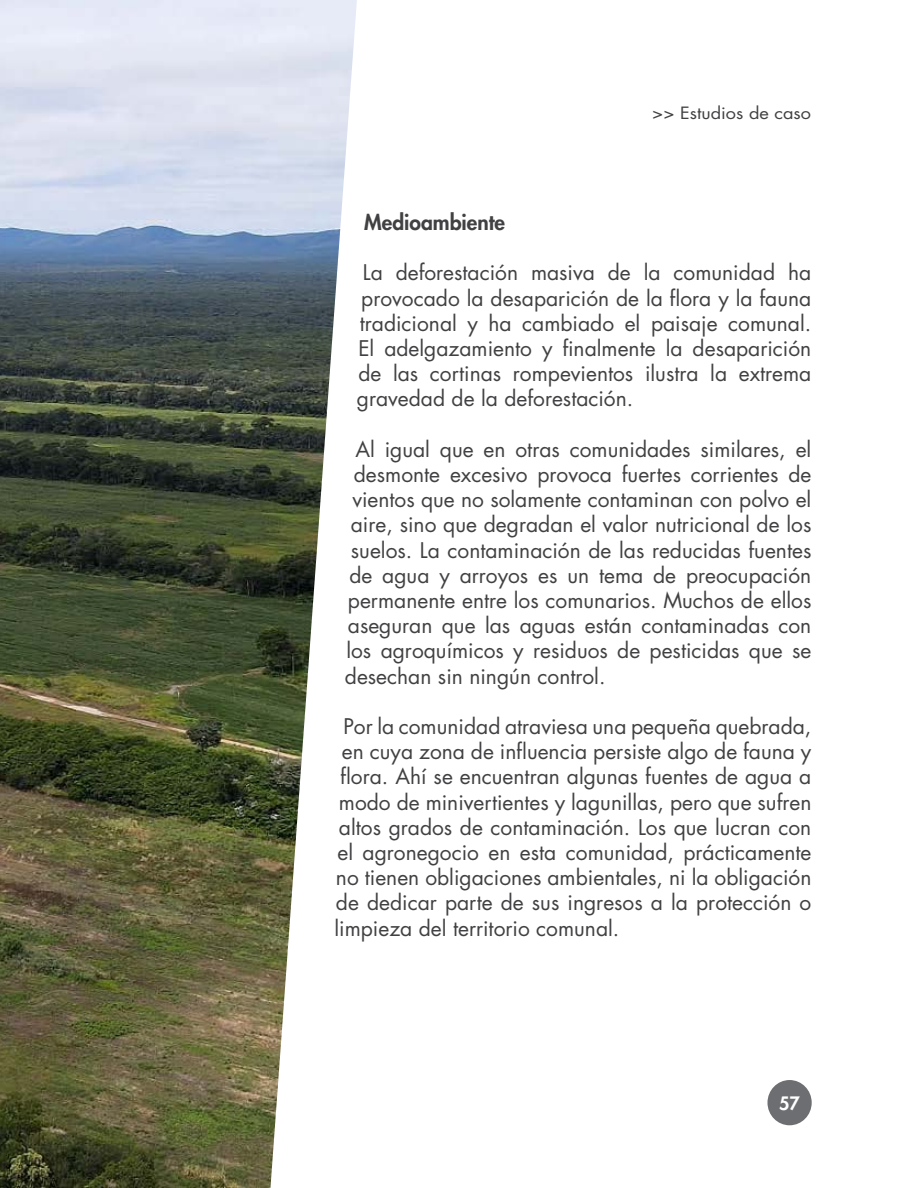
<style>
.page{position:relative;width:918px;height:1188px;background:#fff}
.page>*{position:absolute;margin:0;border:0;box-sizing:border-box;transform-origin:0 0}
.t1{font:21px/25.2px "Futura Std";color:#414042;text-align:justify}
.t2{font:800 21px "Futura Std";color:#414042}
.t3{font:800 18px "Futura Std";color:#fff}
.t4{font:16.5px "Futura Std";color:#414042;scale:1.1 1}
</style>
<div class="page">
<div style="left:767px;top:1080px;width:45px;height:45px;background:#6d6e71;border-radius:50%"></div>
<img style="left:0;top:0;width:357px;height:1188px">
<p class="t4" style="left:652px;top:102px;width:146px">&gt;&gt; Estudios de caso</p>
<p class="t2" style="left:364px;top:209px;width:142px">Medioambiente</p>
<p class="t1" style="left:357px;top:260px;width:456px">La deforestación masiva de la comunidad ha provocado la desaparición de la flora y la fauna tradicional y ha cambiado el paisaje comunal.<br>El adelgazamiento y finalmente la desaparición de las cortinas rompevientos ilustra la extrema gravedad de la deforestación.</p>
<p class="t1" style="left:355px;top:437px;width:458px">Al igual que en otras comunidades similares, el</p>
<p class="t1" style="left:354px;top:462px;width:459px">desmonte excesivo provoca fuertes corrientes de</p>
<p class="t1" style="left:352px;top:487px;width:461px">vientos que no solamente contaminan con polvo el</p>
<p class="t1" style="left:351px;top:512px;width:462px">aire, sino que degradan el valor nutricional de los</p>
<p class="t1" style="left:351px;top:537px;width:462px">suelos. La contaminación de las reducidas fuentes</p>
<p class="t1" style="left:349px;top:563px;width:463px">de agua y arroyos es un tema de preocupación</p>
<p class="t1" style="left:348px;top:588px;width:465px">permanente entre los comunarios. Muchos de ellos</p>
<p class="t1" style="left:348px;top:613px;width:465px">aseguran que las aguas están contaminadas con</p>
<p class="t1" style="left:346px;top:638px;width:466px">los agroquímicos y residuos de pesticidas que se</p>
<p class="t1" style="left:345px;top:663px;width:262px">desechan sin ningún control.</p>
<p class="t1" style="left:343px;top:714px;width:469px">Por la comunidad atraviesa una pequeña quebrada,</p>
<p class="t1" style="left:342px;top:739px;width:471px">en cuya zona de influencia persiste algo de fauna y</p>
<p class="t1" style="left:340px;top:764px;width:472px">flora. Ahí se encuentran algunas fuentes de agua a</p>
<p class="t1" style="left:339px;top:789px;width:474px">modo de minivertientes y lagunillas, pero que sufren</p>
<p class="t1" style="left:339px;top:815px;width:474px">altos grados de contaminación. Los que lucran con</p>
<p class="t1" style="left:337px;top:840px;width:476px">el agronegocio en esta comunidad, prácticamente</p>
<p class="t1" style="left:336px;top:865px;width:477px">no tienen obligaciones ambientales, ni la obligación</p>
<p class="t1" style="left:336px;top:890px;width:477px">de dedicar parte de sus ingresos a la protección o</p>
<p class="t1" style="left:334px;top:915px;width:286px">limpieza del territorio comunal.</p>
<p class="t3" style="left:779px;top:1092px;width:22px">57</p>
</div>
